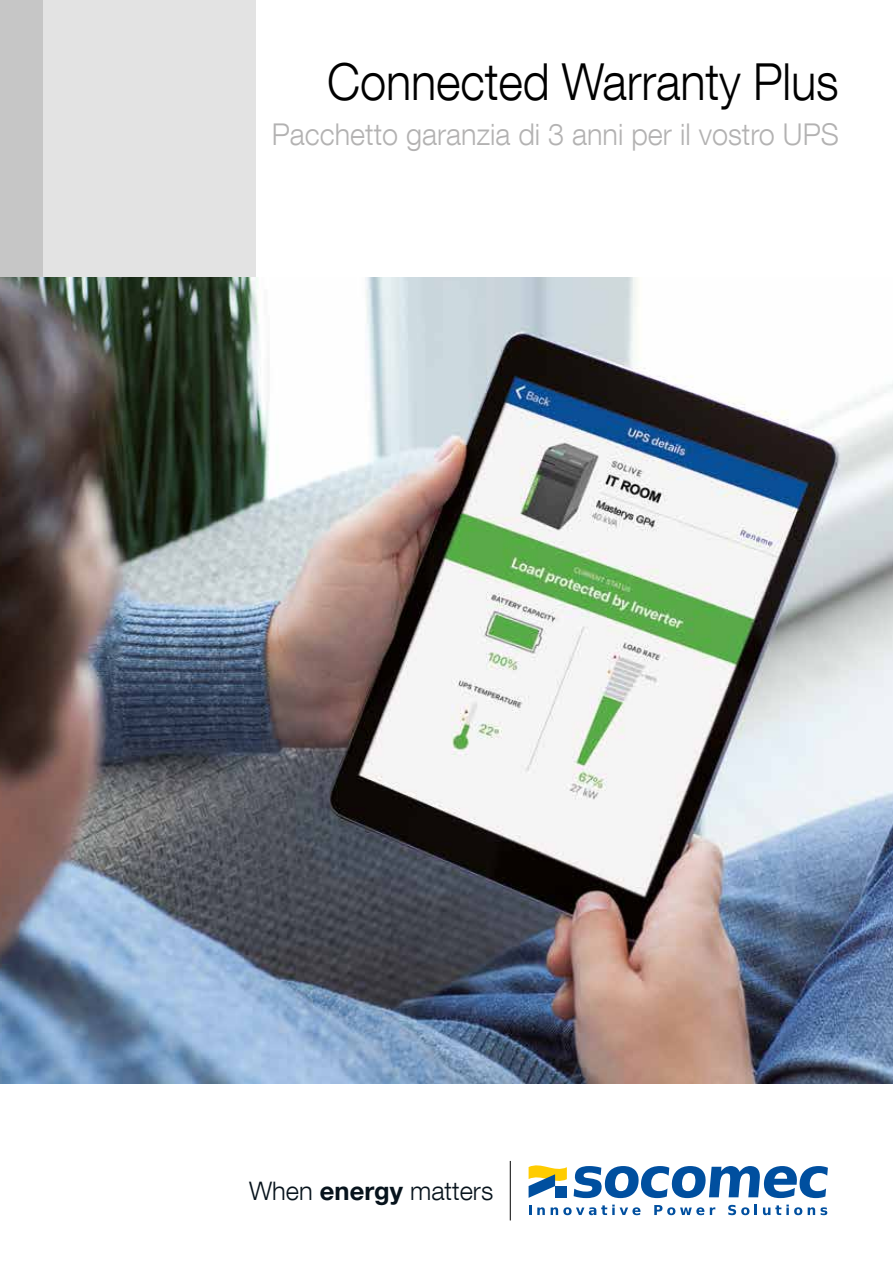
<style>
.page{position:relative;width:893px;height:1263px;background:#fff}
.page>*{position:absolute;margin:0;border:0;box-sizing:border-box;transform-origin:0 0}
.t1{font:300 51px "Helvetica Neue LT Com";letter-spacing:-.005em;color:#000;scale:.92 1}
.t2{font:300 30px "Helvetica Neue LT Com";color:#b3b2b2;scale:.96 1}
.t3{font:300 25.5px "Helvetica Neue LT Com";color:#07131c}
.s1{font-weight:700}
</style>
<div class="page">
<div style="left:0;top:0;width:255px;height:276px;background:#e3e3e3"></div>
<div style="left:0;top:0;width:43px;height:276px;background:#c6c6c6"></div>
<svg style="left:574px;top:1166px;width:254px;height:32px"></svg>
<svg style="left:529px;top:1205px;width:2px;height:10px"></svg>
<svg style="left:537px;top:1207px;width:8px;height:8px"></svg>
<svg style="left:551px;top:1204px;width:89px;height:11px"></svg>
<svg style="left:654px;top:1205px;width:50px;height:10px"></svg>
<svg style="left:710px;top:1207px;width:5px;height:8px"></svg>
<svg style="left:728px;top:1205px;width:21px;height:10px"></svg>
<svg style="left:755px;top:1204px;width:2px;height:11px"></svg>
<svg style="left:763px;top:1204px;width:39px;height:11px"></svg>
<svg style="left:808px;top:1207px;width:19px;height:8px"></svg>
<svg style="left:529px;top:1165px;width:38px;height:33px"></svg>
<hr style="left:510px;top:1161px;width:1px;height:59px;background:#000">
<img style="left:1px;top:277px;width:892px;height:807px">
<h1 class="t1" style="left:327px;top:51px;width:558px">Connected Warranty Plus</h1>
<p class="t2" style="left:272px;top:116px;width:592px">Pacchetto garanzia di 3 anni per il vostro UPS</p>
<p class="t3" style="left:249px;top:1175px;width:246px">When <span class="s1">energy</span> matters</p>
</div>
